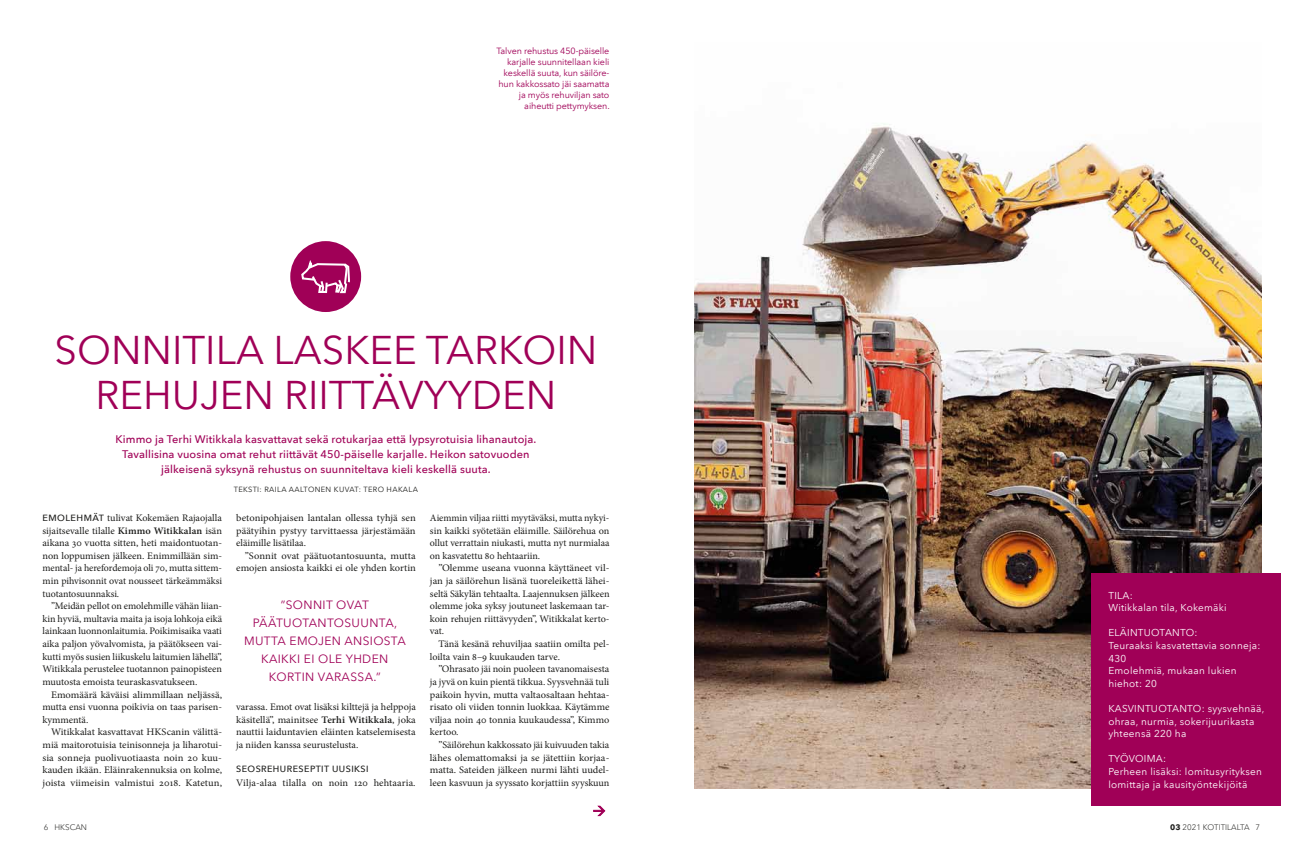
<style>
.page{position:relative;width:1304px;height:851px;background:#fff}
.page>*{position:absolute;margin:0;border:0;box-sizing:border-box;transform-origin:0 0}
.t1{font:40px "Avenir Next LT Pro";color:#a00057}
.t2{font:12px/18px "Avenir Next";letter-spacing:.03em;color:#a00057;text-align:center}
.t3{font:500 11px/15px "Avenir Next";letter-spacing:.01em;color:#a00057;text-align:center}
.t4{font:10px/12.6px "Minion Pro";color:#1d1d1b;text-align:justify}
.t5{font:10px/12.6px "Minion Pro";color:#1d1d1b;text-align:justify;scale:1.05 1}
.t6{font:10px/12.6px "Avenir Next LT Pro";letter-spacing:.025em;color:#fff}
.t7{font:9px/11px "Avenir Next LT Pro";letter-spacing:-.01em;color:#a00057;text-align:right}
.t8{font:500 9px "Avenir Next LT Pro";letter-spacing:.045em;color:#1d1d1b}
.t9{font:300 8px "Avenir Next LT Pro";color:#1d1d1b}
.t10{font:7.5px "Avenir Next LT Pro";letter-spacing:.05em;color:#1d1d1b}
.s1{font-family:"Avenir Next LT Pro";font-weight:500;font-size:9px}
.s2{font-weight:600}
.s3{font-weight:700}
</style>
<div class="page">
<svg style="left:593px;top:805px;width:13px;height:11px"></svg>
<div style="left:290px;top:241px;width:71px;height:71px;background:#a00057;border-radius:50%"></div>
<svg style="left:301px;top:260px;width:49px;height:34px"></svg>
<img style="left:694px;top:123px;width:567px;height:665px">
<div style="left:1091px;top:573px;width:190px;height:232px;background:#a00057"></div>
<p class="t7" style="left:496px;top:46px;width:115px">Talven rehustus 450-päiselle karjalle suunnitellaan kieli keskellä suuta, kun säilöre&shy;hun kakkossato jäi saamatta ja myös rehuviljan sato aiheutti pettymyksen.</p>
<h1 class="t1" style="left:54px;top:326px;width:47px">Sonnitila</h1>
<h1 class="t1" style="left:273px;top:326px;width:24px">laskee</h1>
<h1 class="t1" style="left:426px;top:326px;width:25px">tarkoin</h1>
<h1 class="t1" style="left:95px;top:371px;width:26px">rehujen</h1>
<h1 class="t1" style="left:284px;top:371px;width:22px">riittävyy</h1>
<h1 class="t1" style="left:472px;top:371px;width:55px">den</h1>
<p class="t3" style="left:116px;top:431px;width:422px">Kimmo ja Terhi Witikkala kasvattavat sekä rotukarjaa että lypsyrotuisia lihanautoja.<br>Tavallisina vuosina omat rehut riittävät 450-päiselle karjalle. Heikon satovuoden jälkeisenä syksynä rehustus on suunniteltava kieli keskellä suuta.</p>
<p class="t4" style="left:43px;top:511px;width:181px"><span class="s1">E MOLEHMÄT</span> tulivat Kokemäen Rajaojalla sijaitsevalle tilalle <span class="s2">Kimmo Witikkalan</span> isän aikana 30 vuotta sitten, heti maidontuotan&shy;non loppumisen jälkeen. Enimmillään sim&shy;mental- ja herefordemoja oli 70, mutta sittem&shy;min pihvisonnit ovat nousseet tärkeämmäksi tuotantosuunnaksi.</p>
<p class="t4" style="left:43px;top:599px;width:181px;text-indent:9px">”Meidän pellot on emolehmille vähän liian&shy;kin hyviä, multavia maita ja isoja lohkoja eikä lainkaan luonnonlaitumia. Poikimisaika vaati aika paljon yövalvomista, ja päätökseen vai&shy;kutti myös susien liikuskelu laitumien lähellä”, Witikkala perustelee tuotannon painopisteen muutosta emoista teuraskasvatukseen.</p>
<p class="t5" style="left:43px;top:688px;width:173px;text-indent:9px">Emomäärä käväisi alimmillaan neljässä, mutta ensi vuonna poikivia on taas parisen&shy;kymmentä.</p>
<p class="t5" style="left:43px;top:725px;width:173px;text-indent:9px">Witikkalat kasvattavat HKScanin välittä&shy;miä maitorotuisia teinisonneja ja liharotui&shy;sia sonneja puolivuotiaasta noin 20 kuu&shy;kauden ikään. Eläinrakennuksia on kolme, joista viimeisin valmistui 2018. Katetun,</p>
<p class="t10" style="left:234px;top:485px;width:10px">Teksti</p>
<p class="t10" style="left:260px;top:485px;width:15px">: Raila</p>
<p class="t10" style="left:289px;top:485px;width:12px">Aaltonen</p>
<p class="t10" style="left:334px;top:485px;width:11px">Kuvat</p>
<p class="t10" style="left:359px;top:485px;width:16px">: Tero</p>
<p class="t10" style="left:387px;top:485px;width:12px">Hakala</p>
<p class="t5" style="left:236px;top:511px;width:173px">betonipohjaisen lantalan ollessa tyhjä sen päätyihin pystyy tarvittaessa järjestämään eläimille lisätilaa.</p>
<p class="t5" style="left:236px;top:549px;width:173px;text-align:right">”Sonnit ovat päätuotantosuunta, mutta emojen ansiosta kaikki ei ole yhden kortin</p>
<p class="t4" style="left:430px;top:511px;width:181px">Aiemmin viljaa riitti myytäväksi, mutta nykyi&shy;sin kaikki syötetään eläimille. Säilörehua on ollut verrattain niukasti, mutta nyt nurmialaa on kasvatettu 80 hehtaariin.</p>
<p class="t5" style="left:430px;top:562px;width:173px;text-indent:9px">”Olemme useana vuonna käyttäneet vil&shy;jan ja säilörehun lisänä tuoreleikettä lähei&shy;seltä Säkylän tehtaalta. Laajennuksen jälkeen olemme joka syksy joutuneet laskemaan tar&shy;koin rehujen riittävyyden”, Witikkalat kerto&shy;vat.</p>
<p class="t4" style="left:430px;top:637px;width:181px;text-indent:9px">Tänä kesänä rehuviljaa saatiin omilta pel&shy;loilta vain 8–9 kuukauden tarve.</p>
<p class="t4" style="left:430px;top:662px;width:181px;text-indent:9px">”Ohrasato jäi noin puoleen tavanomaisesta ja jyvä on kuin pientä tikkua. Syysvehnää tuli paikoin hyvin, mutta valtaosaltaan hehtaa&shy;risato oli viiden tonnin luokkaa. Käytämme viljaa noin 40 tonnia kuukaudessa”, Kimmo kertoo.</p>
<p class="t4" style="left:430px;top:738px;width:181px;text-indent:9px">”Säilörehun kakkossato jäi kuivuuden takia lähes olemattomaksi ja se jätettiin korjaa&shy;matta. Sateiden jälkeen nurmi lähti uudel&shy;leen kasvuun ja syyssato korjattiin syyskuun</p>
<p class="t2" style="left:244px;top:595px;width:163px">”SO NNIT OVAT<br>PÄÄTUOTANTOSUUNTA,<br>MUTTA EMOJEN ANSIOSTA<br>KAIKKI EI OLE YHDEN<br>KORTIN VARASSA.”</p>
<p class="t4" style="left:236px;top:700px;width:181px">varassa. Emot ovat lisäksi kilttejä ja helppoja käsitellä”, mainitsee <span class="s2">Terhi Witikkala</span>, joka nauttii laiduntavien eläinten katselemisesta ja niiden kanssa seurustelusta.</p>
<p class="t8" style="left:236px;top:763px;width:134px">SEOSREHURESEPTIT UUSIKSI</p>
<p class="t4" style="left:236px;top:776px;width:181px">Vilja-alaa tilalla on noin 120 hehtaaria.</p>
<p class="t6" style="left:1108px;top:588px;width:120px">Tila:<br>Witikkalan tila, Kokemäki</p>
<p class="t6" style="left:1108px;top:626px;width:154px">Eläintuotanto:<br>Teuraaksi kasvatettavia sonneja:<br>430<br>Emolehmiä, mukaan lukien hiehot: 20</p>
<p class="t6" style="left:1108px;top:702px;width:157px">Kasvintuotanto: syysvehnää, ohraa, nurmia, sokerijuurikasta yhteensä 220 ha</p>
<p class="t6" style="left:1108px;top:752px;width:14px">Työvoima</p>
<p class="t6" style="left:1108px;top:752px;width:155px;text-indent:55px">:<br>Perheen lisäksi: lomitusyrityksen lomittaja ja kausityöntekijöitä</p>
<p class="t9" style="left:44px;top:822px;width:45px">6 HKSCAN</p>
<p class="t9" style="left:1170px;top:822px;width:91px"><span class="s3">03</span> 2021 KOTITILALTA 7</p>
</div>
